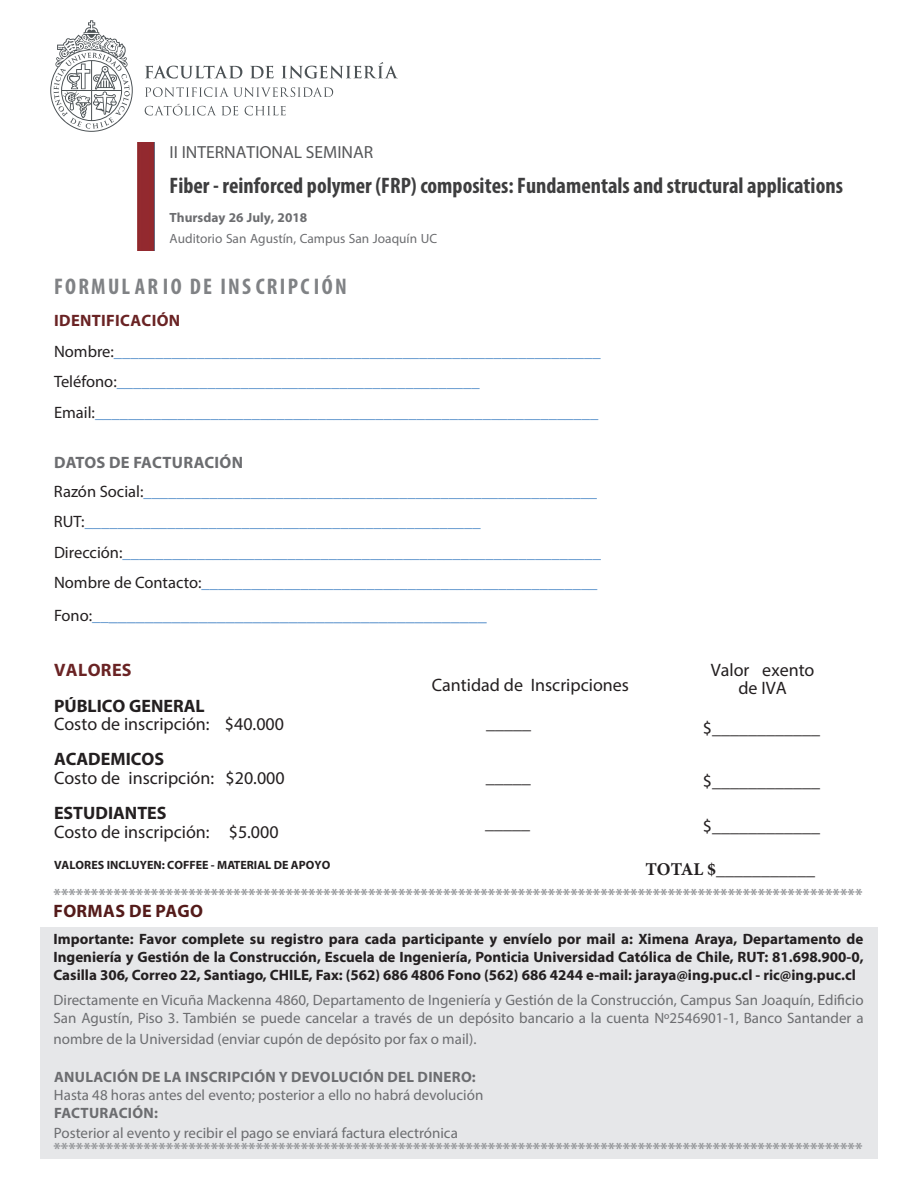
<style>
.page{position:relative;width:918px;height:1188px;background:#fff}
.page>*{position:absolute;margin:0;border:0;box-sizing:border-box;transform-origin:0 0}
.Datos{font:700 condensed 22.65px "Myriad Pro";letter-spacing:.1em;color:#808285}
.t1{font:700 condensed 22.5px "Myriad Pro";color:#3e3e3f}
.t2{font:18.75px/20.5px "Myriad Arabic";color:#6c6d70}
.t3{font:18px/35.2px "Myriad Pro";color:#231f20}
.Datos-2{font:700 18px "Myriad Pro";color:#4c89c7}
.t4{font:700 18px/36px "Myriad Pro";color:#231f20}
.t5{font:700 18px "Minion Pro";color:#231f20}
.t6{font:700 18px "Myriad Pro";letter-spacing:.02em;color:#541b1a}
.t7{font:17.55px "Myriad Pro";color:#57585a}
.Datos-3{font:700 16.5px/30px "Myriad Pro";letter-spacing:.02em;color:#4c89c7}
.t8{font:700 16.5px "Myriad Pro";color:#939598}
.t9{font:15px/18px "Myriad Pro";color:#6c6d70}
.t10{font:700 15px/18px "Myriad Pro";color:#231f20;text-align:justify}
.t11{font:700 15px "Myriad Pro";letter-spacing:.02em;color:#6c6d70}
.t12{font:700 12px "Myriad Pro";color:#231f20}
.s1{font-weight:700}
.s2{color:#6a2324}
.s3{font-weight:400;color:#231f20}
.s4{color:#6c6d70}
.s5{font-weight:400;font-size:16.5px;color:#231f20}
.s6{font-size:16.5px}
</style>
<div class="page">
<div style="left:40px;top:927px;width:837px;height:231px;background:#e6e7e9"></div>
<svg style="left:145px;top:66px;width:97px;height:13px"></svg>
<svg style="left:250px;top:66px;width:24px;height:12px"></svg>
<svg style="left:145px;top:87px;width:188px;height:10px"></svg>
<svg style="left:145px;top:104px;width:70px;height:11px"></svg>
<svg style="left:222px;top:106px;width:16px;height:9px"></svg>
<svg style="left:245px;top:106px;width:41px;height:9px"></svg>
<svg style="left:282px;top:62px;width:116px;height:17px"></svg>
<svg style="left:50px;top:20px;width:83px;height:112px"></svg>
<div style="left:138px;top:143px;width:17px;height:108px;background:#93292f"></div>
<p class="t7" style="left:170px;top:141px;width:205px">II INTERNATIONAL SEMINAR</p>
<p class="t1" style="left:170px;top:172px;width:675px">Fiber - reinforced polymer (FRP) composites: Fundamentals and structural applications</p>
<p class="t2" style="left:170px;top:208px;width:269px"><span class="s1">Thursday 26 July, 2018<br></span>Auditorio San Agustín, Campus San Joaquín UC</p>
<p class="Datos" style="left:54px;top:273px;width:294px">FORMULARIO DE INSCRIPCIÓN</p>
<p class="Datos-3" style="left:54px;top:305px;width:548px;line-height:30.6px"><span class="s2">IDENTIFICACIÓN </span><span class="s3">Nombre:</span>___________________________________________________________ <span class="s3">Teléfono:</span>____________________________________________ <span class="s3">Email:</span>_____________________________________________________________</p>
<p class="Datos-3" style="left:54px;top:447px;width:549px"><span class="s4">DATOS DE FACTURACIÓN<br></span><span class="s3">Razón Social:</span>_______________________________________________________ <span class="s3">RUT:</span>________________________________________________ <span class="s3">Dirección:</span>__________________________________________________________ <span class="s3">Nombre de Contacto:</span>________________________________________________</p>
<p class="Datos-2" style="left:54px;top:603px;width:434px"><span class="s5">Fono:</span><span class="s6">__</span>__________________________________________</p>
<p class="t4" style="left:54px;top:651px;width:152px"><span class="s2">VALORES<br></span>PÚBLICO GENERAL</p>
<p class="t3" style="left:54px;top:706px;width:232px">Costo de inscripción: $40.000<br><span class="s1">ACADEMICOS</span></p>
<p class="t3" style="left:54px;top:760px;width:232px">Costo de inscripción: $20.000<br><span class="s1">ESTUDIANTES</span></p>
<p class="t3" style="left:54px;top:814px;width:226px">Costo de inscripción: $5.000</p>
<p class="t12" style="left:54px;top:857px;width:278px">VALORES INCLUYEN: COFFEE - MATERIAL DE APOYO</p>
<p class="t3" style="left:432px;top:667px;width:199px">Cantidad de Inscripciones</p>
<p class="t3" style="left:486px;top:759px;width:46px">_____</p>
<p class="t3" style="left:485px;top:805px;width:46px">_____</p>
<p class="t3" style="left:711px;top:660px;width:105px;line-height:18px;text-align:center">Valor exento de IVA</p>
<p class="t3" style="left:703px;top:710px;width:119px">$____________</p>
<p class="t3" style="left:703px;top:763px;width:119px">$____________</p>
<p class="t3" style="left:703px;top:808px;width:119px">$____________</p>
<p class="t5" style="left:645px;top:856px;width:171px">TOTAL $___________</p>
<p class="t8" style="left:54px;top:884px;width:811px">************************************************************************************************************</p>
<p class="t6" style="left:54px;top:900px;width:151px">FORMAS DE PAGO</p>
<p class="t10" style="left:54px;top:930px;width:812px">Importante: Favor complete su registro para cada participante y envíelo por mail a: Ximena Araya, Departamento de Ingeniería y Gestión de la Construcción, Escuela de Ingeniería, Ponticia Universidad Católica de Chile, RUT: 81.698.900-0, Casilla 306, Correo 22, Santiago, CHILE, Fax: (562) 686 4806 Fono (562) 686 4244 e-mail: jaraya@ing.puc.cl - ric@ing.puc.cl</p>
<p class="t9" style="left:54px;top:991px;width:812px">Directamente en Vicuña Mackenna 4860, Departamento de Ingeniería y Gestión de la Construcción, Campus San Joaquín, Edificio<br>San Agustín, Piso 3. También se puede cancelar a través de un depósito bancario a la cuenta Nº2546901-1, Banco Santander a</p>
<p class="t9" style="left:54px;top:1030px;width:424px">nombre de la Universidad (enviar cupón de depósito por fax o mail).</p>
<p class="t11" style="left:54px;top:1067px;width:423px">ANULACIÓN DE LA INSCRIPCIÓN Y DEVOLUCIÓN DEL DINERO:</p>
<p class="t9" style="left:54px;top:1086px;width:431px">Hasta 48 horas antes del evento; posterior a ello no habrá devolución</p>
<p class="t11" style="left:54px;top:1103px;width:105px">FACTURACIÓN:</p>
<p class="t9" style="left:54px;top:1124px;width:405px">Posterior al evento y recibir el pago se enviará factura electrónica</p>
<p class="t8" style="left:54px;top:1138px;width:811px">************************************************************************************************************</p>
</div>
